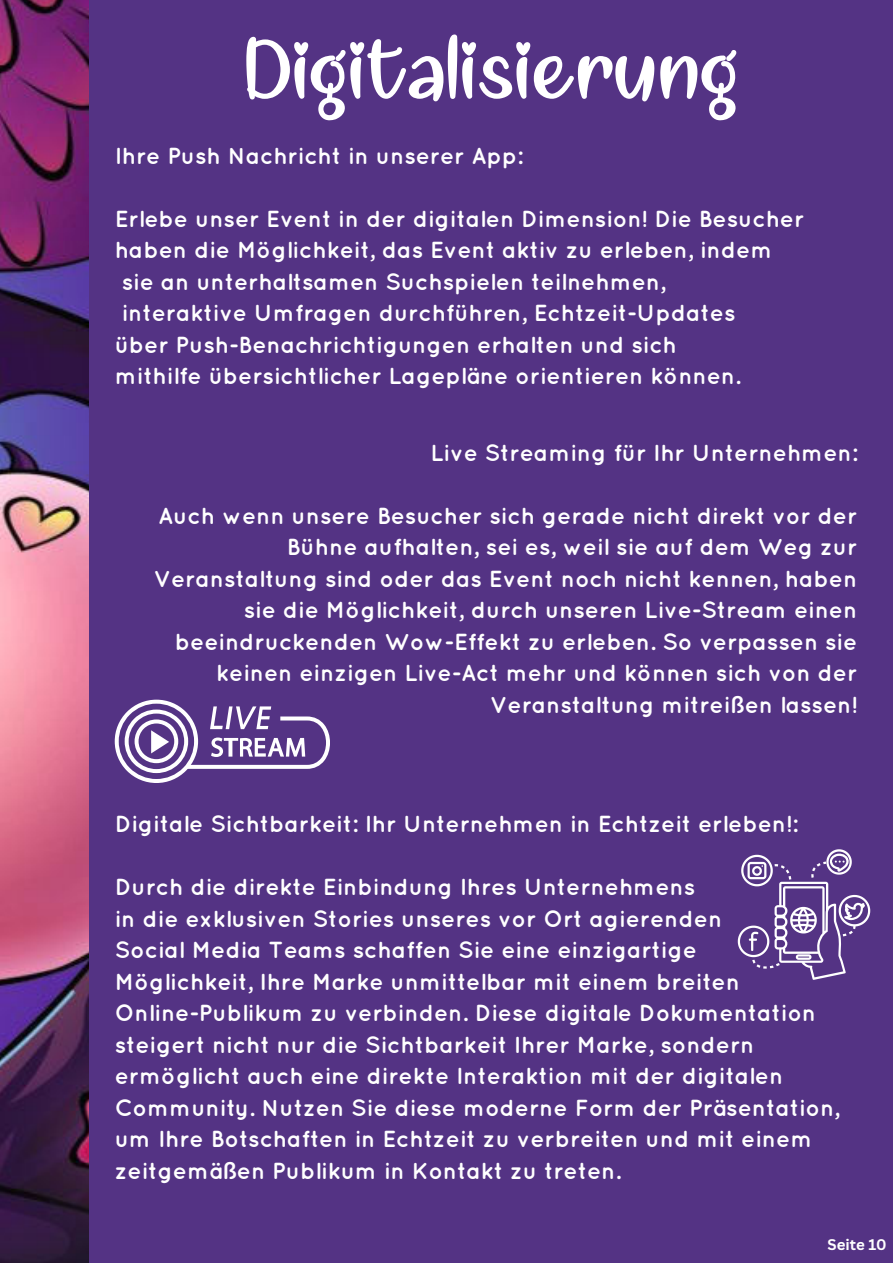
<style>
.page{position:relative;width:893px;height:1264px;background:#fff}
.page>*{position:absolute;margin:0;border:0;box-sizing:border-box;transform-origin:0 0}
.t1{font:85.5px "Liebefinden";color:#fff}
.t2{font:700 23.25px/31.5px "Quicksand";color:#fff}
.t3{font:700 15px "Canva Sans";color:#fff}
</style>
<div class="page">
<div style="left:0;top:0;width:892px;height:1262px;background:#543384"></div>
<img style="left:0;top:0;width:89px;height:1262px">
<svg style="left:115px;top:699px;width:214px;height:83px"></svg>
<svg style="left:737px;top:849px;width:133px;height:130px"></svg>
<h1 class="t1" style="left:243px;top:15px;width:496px">Digitalisierung</h1>
<p class="t2" style="left:115px;top:139px;width:409px">Ihre Push Nachricht in unserer App:</p>
<p class="t2" style="left:115px;top:202px;width:691px">Erlebe unser Event in der digitalen Dimension! Die Besucher haben die Möglichkeit, das Event aktiv zu erleben, indem sie an unterhaltsamen Suchspielen teilnehmen,<br>interaktive Umfragen durchführen, Echtzeit-Updates<br>über Push-Benachrichtigungen erhalten und sich<br>mithilfe übersichtlicher Lagepläne orientieren können.</p>
<p class="t2" style="left:430px;top:436px;width:428px">Live Streaming für Ihr Unternehmen:</p>
<p class="t2" style="left:154px;top:499px;width:705px;text-align:right">Auch wenn unsere Besucher sich gerade nicht direkt vor der Bühne aufhalten, sei es, weil sie auf dem Weg zur Veranstaltung sind oder das Event noch nicht kennen, haben sie die Möglichkeit, durch unseren Live-Stream einen beeindruckenden Wow-Effekt zu erleben. So verpassen sie keinen einzigen Live-Act mehr und können sich von der Veranstaltung mitreißen lassen!</p>
<p class="t2" style="left:115px;top:807px;width:684px">Digitale Sichtbarkeit: Ihr Unternehmen in Echtzeit erleben!:</p>
<p class="t2" style="left:115px;top:870px;width:726px">Durch die direkte Einbindung Ihres Unternehmens<br>in die exklusiven Stories unseres vor Ort agierenden<br>Social Media Teams schaffen Sie eine einzigartige Möglichkeit, Ihre Marke unmittelbar mit einem breiten Online-Publikum zu verbinden. Diese digitale Dokumentation steigert nicht nur die Sichtbarkeit Ihrer Marke, sondern ermöglicht auch eine direkte Interaktion mit der digitalen Community. Nutzen Sie diese moderne Form der Präsentation, um Ihre Botschaften in Echtzeit zu verbreiten und mit einem zeitgemäßen Publikum in Kontakt zu treten.</p>
<p class="t3" style="left:827px;top:1235px;width:61px">Seite 10</p>
</div>
